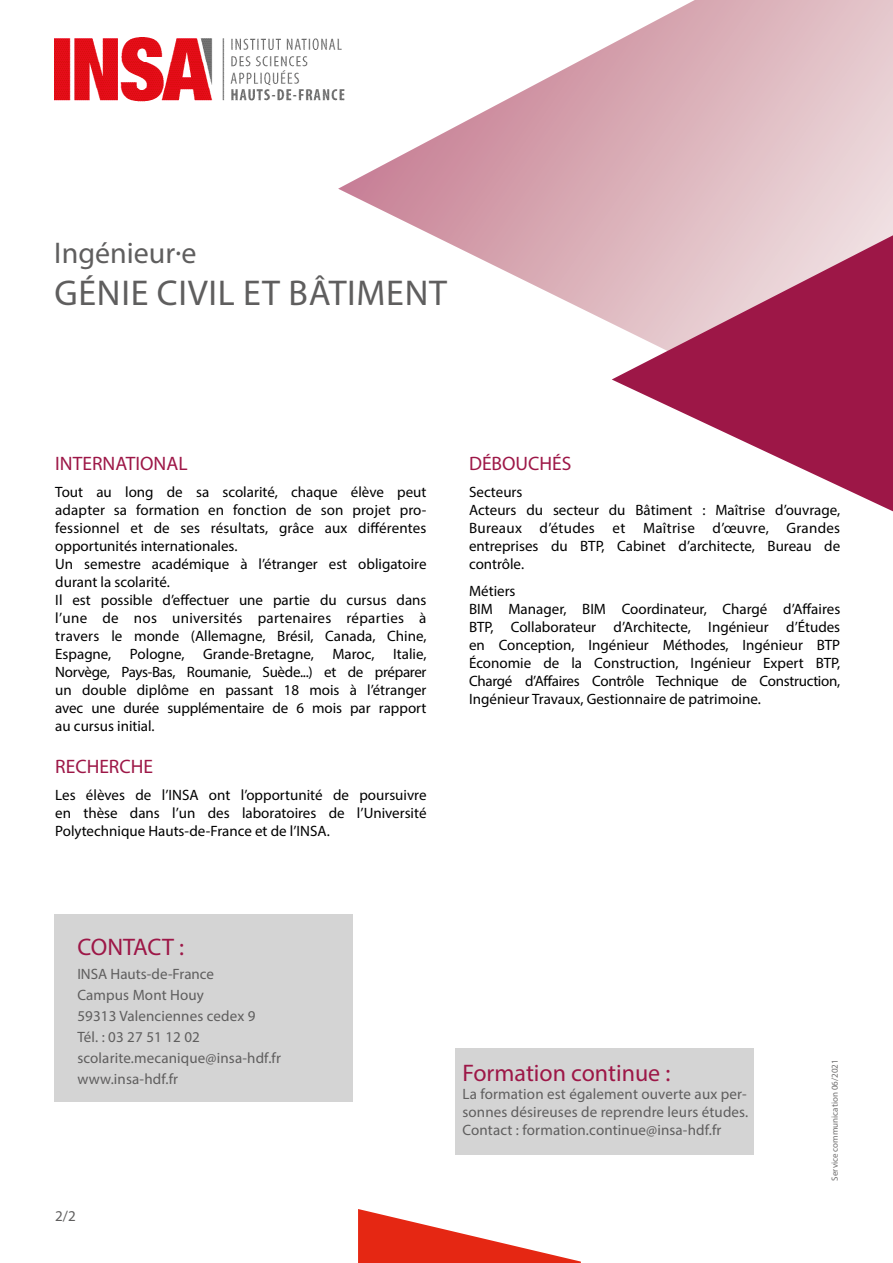
<style>
.page{position:relative;width:893px;height:1263px;background:#fff}
.page>*{position:absolute;margin:0;border:0;box-sizing:border-box;transform-origin:0 0}
.t1{font:36px "Myriad Pro";letter-spacing:.02em;color:#5f5e5e}
.t2{font:30px "Myriad Pro";color:#5f5e5e}
.t3{font:24px "Myriad Pro";color:#9d1747}
.t4{font:19.5px "Myriad Pro";color:#9d1747}
.t5{font:15px/18px "Myriad Pro";color:#000}
.t6{font:15px/21px "Myriad Pro";letter-spacing:.01em;color:#5f5e5e}
.t7{font:9px "Myriad Pro";color:#706f6f}
</style>
<div class="page">
<div style="left:54px;top:914px;width:299px;height:187px;background:#d4d4d4"></div>
<img style="left:54px;top:37px;width:284px;height:65px">
<svg style="left:358px;top:1209px;width:223px;height:54px"></svg>
<svg style="left:338px;top:0;width:555px;height:324px"></svg>
<svg style="left:612px;top:235px;width:281px;height:276px"></svg>
<div style="left:455px;top:1048px;width:299px;height:106px;background:#d4d4d4"></div>
<h2 class="t2" style="left:54px;top:234px;width:144px">Ingénieur.e</h2>
<h1 class="t1" style="left:55px;top:271px;width:394px">GÉNIE CIVIL ET BÂTIMENT</h1>
<h3 class="t4" style="left:55px;top:452px;width:134px">INTERNATIONAL</h3>
<p class="t5" style="left:55px;top:483px;width:373px">Tout au long de sa scolarité, chaque élève peut adapter sa formation en fonction de son projet pro&shy;fessionnel et de ses résultats, grâce aux différentes opportunités internationales.<br>Un semestre académique à l’étranger est obligatoire durant la scolarité.<br>Il est possible d’effectuer une partie du cursus dans l’une de nos universités partenaires réparties à travers le monde (Allemagne, Brésil, Canada, Chine, Espagne, Pologne, Grande-Bretagne, Maroc, Italie, Norvège, Pays-Bas, Roumanie, Suède...) et de préparer un double diplôme en passant 18 mois à l’étranger avec une durée supplémentaire de 6 mois par rapport au cursus initial.</p>
<h3 class="t4" style="left:55px;top:754px;width:99px">RECHERCHE</h3>
<p class="t5" style="left:55px;top:785px;width:373px;text-align:justify">Les élèves de l’INSA ont l’opportunité de poursuivre en thèse dans l’un des laboratoires de l’Université Polytechnique Hauts-de-France et de l’INSA.</p>
<h3 class="t4" style="left:469px;top:452px;width:104px">DÉBOUCHÉS</h3>
<p class="t5" style="left:469px;top:483px;width:373px">Secteurs<br>Acteurs du secteur du Bâtiment : Maîtrise d’ouvrage, Bureaux d’études et Maîtrise d’œuvre, Grandes entreprises du BTP, Cabinet d’architecte, Bureau de contrôle.</p>
<p class="t5" style="left:469px;top:582px;width:373px">Métiers<br>BIM Manager, BIM Coordinateur, Chargé d’Affaires BTP, Collaborateur d’Architecte, Ingénieur d’Études en Conception, Ingénieur Méthodes, Ingénieur BTP Économie de la Construction, Ingénieur Expert BTP, Chargé d’Affaires Contrôle Technique de Construction, Ingénieur Travaux, Gestionnaire de patrimoine.</p>
<h3 class="t3" style="left:77px;top:932px;width:108px">CONTACT :</h3>
<p class="t6" style="left:77px;top:963px;width:205px">INSA Hauts-de-France<br>Campus Mont Houy<br>59313 Valenciennes cedex 9<br>Tél. : 03 27 51 12 02 scolarite.mecanique@insa-hdf.fr www.insa-hdf.fr</p>
<p class="t6" style="left:55px;top:1205px;width:22px">2/2</p>
<h3 class="t3" style="left:462px;top:1058px;width:209px">Formation continue :</h3>
<p class="t6" style="left:462px;top:1085px;width:287px;line-height:18px;text-align:justify">La formation est également ouverte aux per&shy;sonnes désireuses de reprendre leurs études.<br>Contact : formation.continue@insa-hdf.fr</p>
<p class="t7" style="left:829px;top:1180px;width:123px;rotate:-90deg">Service communication 06/2021</p>
</div>
